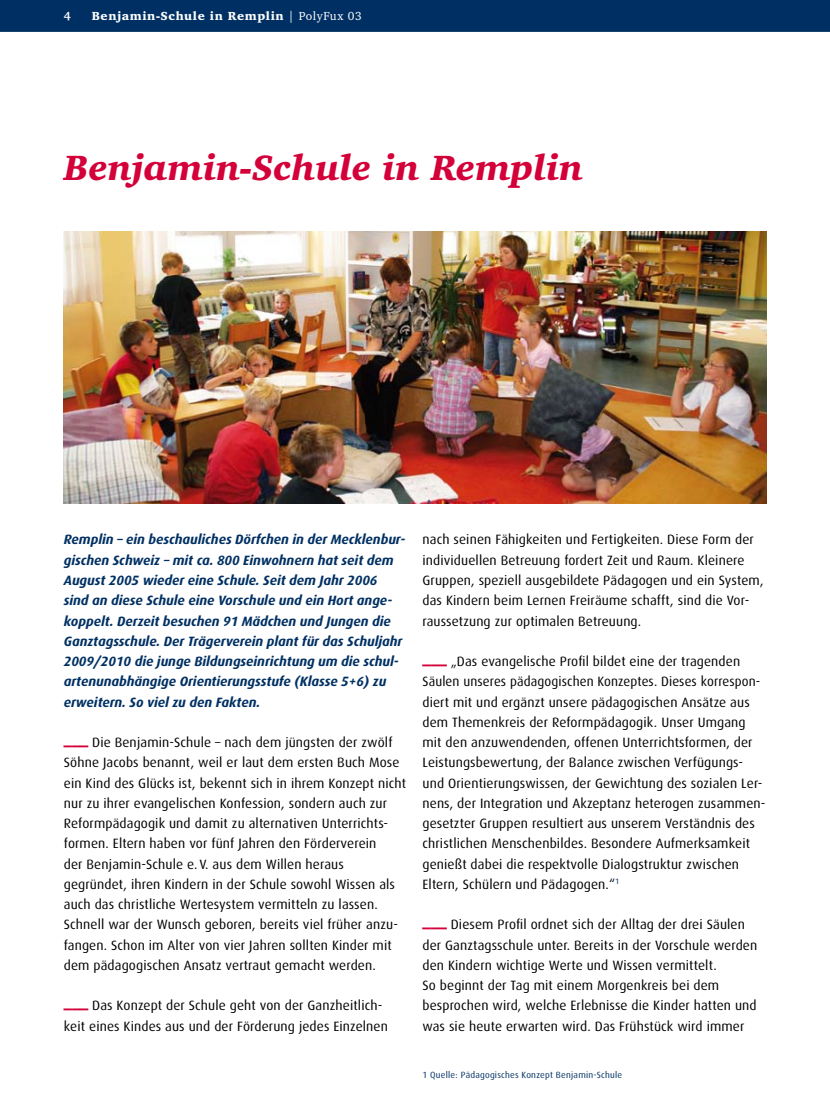
<style>
.page{position:relative;width:830px;height:1106px;background:#fff}
.page>*{position:absolute;margin:0;border:0;box-sizing:border-box;transform-origin:0 0}
.t1{font:italic 900 36px "Charter IT Cby BT";color:#d30039}
.t2{font:13.5px/20.2px "Dax";letter-spacing:.01em;color:#000}
.t3{font:italic 700 13.5px/20.2px "Dax";letter-spacing:-.005em;color:#003063}
.t4{font:900 12px "Charter IT Cby BT";letter-spacing:.05em;color:#fff}
.t5{font:700 12px "Charter IT Cby BT";color:#fff}
.t6{font:9px "Dax";letter-spacing:.025em;color:#003063}
.s1{font-weight:400}
</style>
<div class="page">
<div style="left:0;top:0;width:829px;height:32px;background:#003063"></div>
<img style="left:64px;top:231px;width:701px;height:273px">
<p class="t5" style="left:64px;top:9px;width:8px">4</p>
<p class="t4" style="left:92px;top:9px;width:271px">Benjamin-Schule in Remplin <span class="s1">| PolyFux 03</span></p>
<h1 class="t1" style="left:64px;top:145px;width:521px">Benjamin-Schule in Remplin</h1>
<p class="t3" style="left:64px;top:530px;width:343px">Remplin – ein beschauliches Dörfchen in der Mecklenbur&shy;gischen Schweiz – mit ca. 800 Einwohnern hat seit dem August 2005 wieder eine Schule. Seit dem Jahr 2006 sind an diese Schule eine Vorschule und ein Hort ange&shy;koppelt. Derzeit besuchen 91 Mädchen und Jungen die Ganztagsschule. Der Trägerverein plant für das Schuljahr 2009/2010 die junge Bildungseinrichtung um die schul&shy;artenunabhängige Orientierungsstufe (Klasse 5+6) zu erweitern. So viel zu den Fakten.</p>
<p class="t2" style="left:64px;top:732px;width:343px"><sup>___</sup> Die Benjamin-Schule – nach dem jüngsten der zwölf Söhne Jacobs benannt, weil er laut dem ersten Buch Mose ein Kind des Glücks ist, bekennt sich in ihrem Konzept nicht nur zu ihrer evangelischen Konfession, sondern auch zur Reformpädagogik und damit zu alternativen Unterrichts&shy;formen. Eltern haben vor fünf Jahren den Förderverein<br>der Benjamin-Schule e. V. aus dem Willen heraus gegründet, ihren Kindern in der Schule sowohl Wissen als auch das christliche Wertesystem vermitteln zu lassen.<br>Schnell war der Wunsch geboren, bereits viel früher anzu&shy;fangen. Schon im Alter von vier Jahren sollten Kinder mit dem pädagogischen Ansatz vertraut gemacht werden.</p>
<p class="t2" style="left:64px;top:995px;width:325px"><sup>___</sup> Das Konzept der Schule geht von der Ganzheitlich&shy;keit eines Kindes aus und der Förderung jedes Einzelnen</p>
<p class="t2" style="left:422px;top:530px;width:342px">nach seinen Fähigkeiten und Fertigkeiten. Diese Form der individuellen Betreuung fordert Zeit und Raum. Kleinere Gruppen, speziell ausgebildete Pädagogen und ein System, das Kindern beim Lernen Freiräume schafft, sind die Vor&shy;raussetzung zur optimalen Betreuung.</p>
<p class="t2" style="left:422px;top:651px;width:344px"><sup>___</sup> „Das evangelische Profil bildet eine der tragenden Säulen unseres pädagogischen Konzeptes. Dieses korrespon&shy;diert mit und ergänzt unsere pädagogischen Ansätze aus dem Themenkreis der Reformpädagogik. Unser Umgang mit den anzuwendenden, offenen Unterrichtsformen, der Leistungsbewertung, der Balance zwischen Verfügungs&shy;und Orientierungswissen, der Gewichtung des sozialen Ler&shy;nens, der Integration und Akzeptanz heterogen zusammen&shy;gesetzter Gruppen resultiert aus unserem Verständnis des christlichen Menschenbildes. Besondere Aufmerksamkeit genießt dabei die respektvolle Dialogstruktur zwischen Eltern, Schülern und Pädagogen.“<sup>1</sup></p>
<p class="t2" style="left:422px;top:914px;width:336px"><sup>___</sup> Diesem Profil ordnet sich der Alltag der drei Säulen der Ganztagsschule unter. Bereits in der Vorschule werden den Kindern wichtige Werte und Wissen vermittelt.<br>So beginnt der Tag mit einem Morgenkreis bei dem besprochen wird, welche Erlebnisse die Kinder hatten und was sie heute erwarten wird. Das Frühstück wird immer</p>
<p class="t6" style="left:422px;top:1070px;width:201px">1 Quelle: Pädagogisches Konzept Benjamin-Schule</p>
</div>
